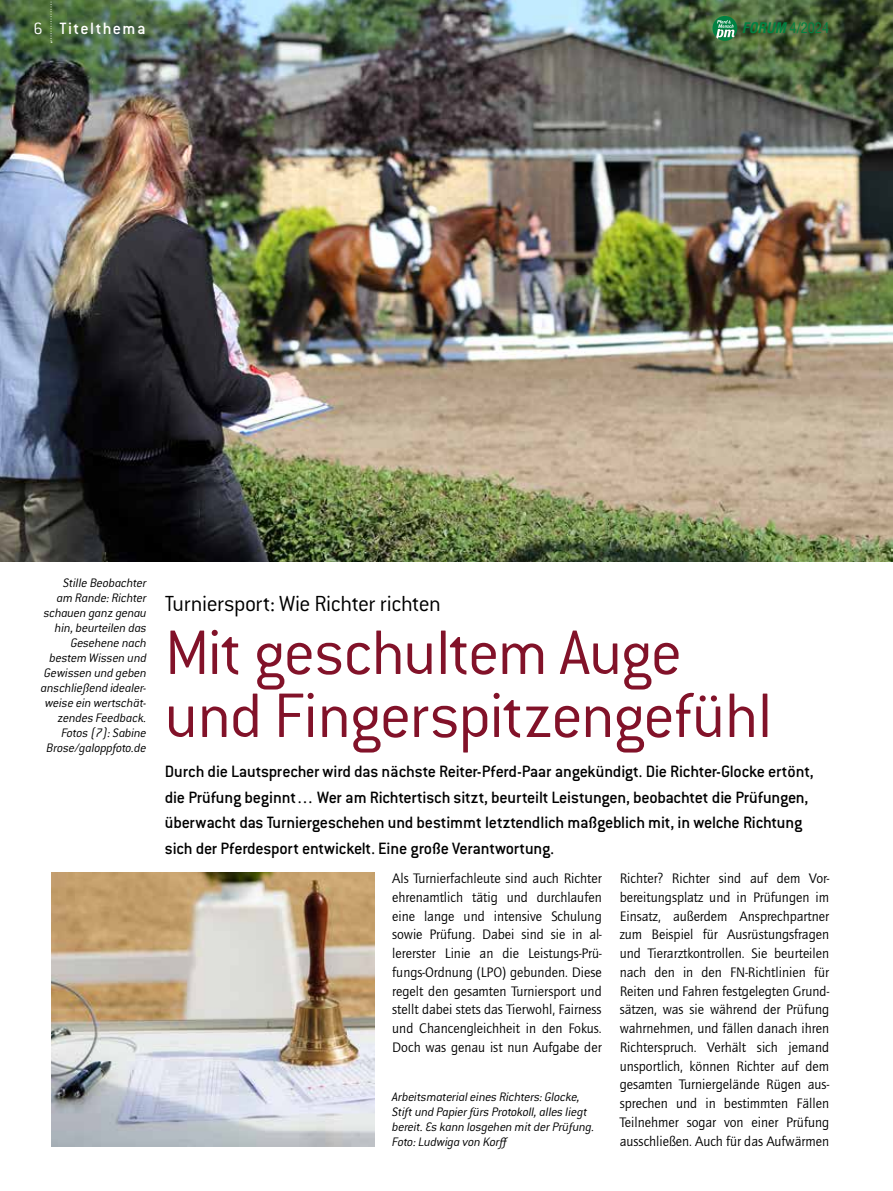
<style>
.page{position:relative;width:893px;height:1191px;background:#fff}
.page>*{position:absolute;margin:0;border:0;box-sizing:border-box;transform-origin:0 0}
.t1{font:300 69px/63px "Conduit ITC Std";letter-spacing:-.02em;color:#821229}
.t2{font:300 24px "Conduit ITC Std";letter-spacing:-.02em;color:#000}
.t3{font:500 18px/25.5px "Conduit ITC Std";letter-spacing:-.015em;color:#000}
.t4{font:500 18px "Conduit ITC Std";letter-spacing:.08em;color:#fff}
.t5{font:14.25px/18.8px "Quay Sans ITC Std";color:#000;text-align:justify}
.t6{font:condensed 14.25px "Helvetica LT Std";color:#008243}
.t7{font:italic 300 13.5px/15px "Conduit ITC Std";letter-spacing:-.015em;color:#000;text-align:right}
.s1{font-weight:300}
.s2{font-weight:700;font-style:italic}
</style>
<div class="page">
<img style="left:0;top:0;width:893px;height:561px">
<svg style="left:51px;top:0;width:1px;height:43px"></svg>
<svg style="left:712px;top:16px;width:25px;height:25px"></svg>
<img style="left:51px;top:872px;width:323px;height:274px">
<p class="t4" style="left:33px;top:18px;width:114px"><span class="s1">6</span> Titelthema</p>
<p class="t6" style="left:742px;top:18px;width:89px"><span class="s2">FORUM</span> 4/2024</p>
<p class="t7" style="left:41px;top:575px;width:107px">Stille Beobachter<br>am Rande: Richter schauen ganz genau hin, beurteilen das<br>Gesehene nach bestem Wissen und<br>Gewissen und geben anschließend idealer&shy;weise ein wertschät&shy;zendes Feedback.<br>Fotos (7): Sabine<br>Brose/galoppfoto.de</p>
<h2 class="t2" style="left:165px;top:589px;width:278px">Turniersport: Wie Richter richten</h2>
<h1 class="t1" style="left:165px;top:619px;width:609px">Mit geschultem Auge und Fingerspitzengefühl</h1>
<p class="t3" style="left:165px;top:758px;width:650px">Durch die Lautsprecher wird das nächste Reiter-Pferd-Paar angekündigt. Die Richter-Glocke ertönt, die Prüfung beginnt… Wer am Richtertisch sitzt, beurteilt Leistungen, beobachtet die Prüfungen, überwacht das Turniergeschehen und bestimmt letztendlich maßgeblich mit, in welche Richtung sich der Pferdesport entwickelt. Eine große Verantwortung.</p>
<p class="t5" style="left:392px;top:869px;width:211px">Als Turnierfachleute sind auch Richter ehrenamtlich tätig und durchlaufen eine lange und intensive Schulung sowie Prüfung. Dabei sind sie in al&shy;lererster Linie an die Leistungs-Prü&shy;fungs-Ordnung (LPO) gebunden. Diese regelt den gesamten Turniersport und stellt dabei stets das Tierwohl, Fairness und Chancengleichheit in den Fokus.<br>Doch was genau ist nun Aufgabe der</p>
<p class="t5" style="left:620px;top:869px;width:211px">Richter? Richter sind auf dem Vor&shy;bereitungsplatz und in Prüfungen im Einsatz, außerdem Ansprechpartner zum Beispiel für Ausrüstungsfragen und Tierarztkontrollen. Sie beurteilen nach den in den FN-Richtlinien für Reiten und Fahren festgelegten Grund&shy;sätzen, was sie während der Prüfung wahrnehmen, und fällen danach ihren Richterspruch. Verhält sich jemand unsportlich, können Richter auf dem gesamten Turniergelände Rügen aus&shy;sprechen und in bestimmten Fällen Teilnehmer sogar von einer Prüfung ausschließen. Auch für das Aufwärmen</p>
<p class="t7" style="left:392px;top:1089px;width:204px;text-align:left">Arbeitsmaterial eines Richters: Glocke, Stift und Papier fürs Protokoll, alles liegt bereit. Es kann losgehen mit der Prüfung.<br>Foto: Ludwiga von Korff</p>
</div>
